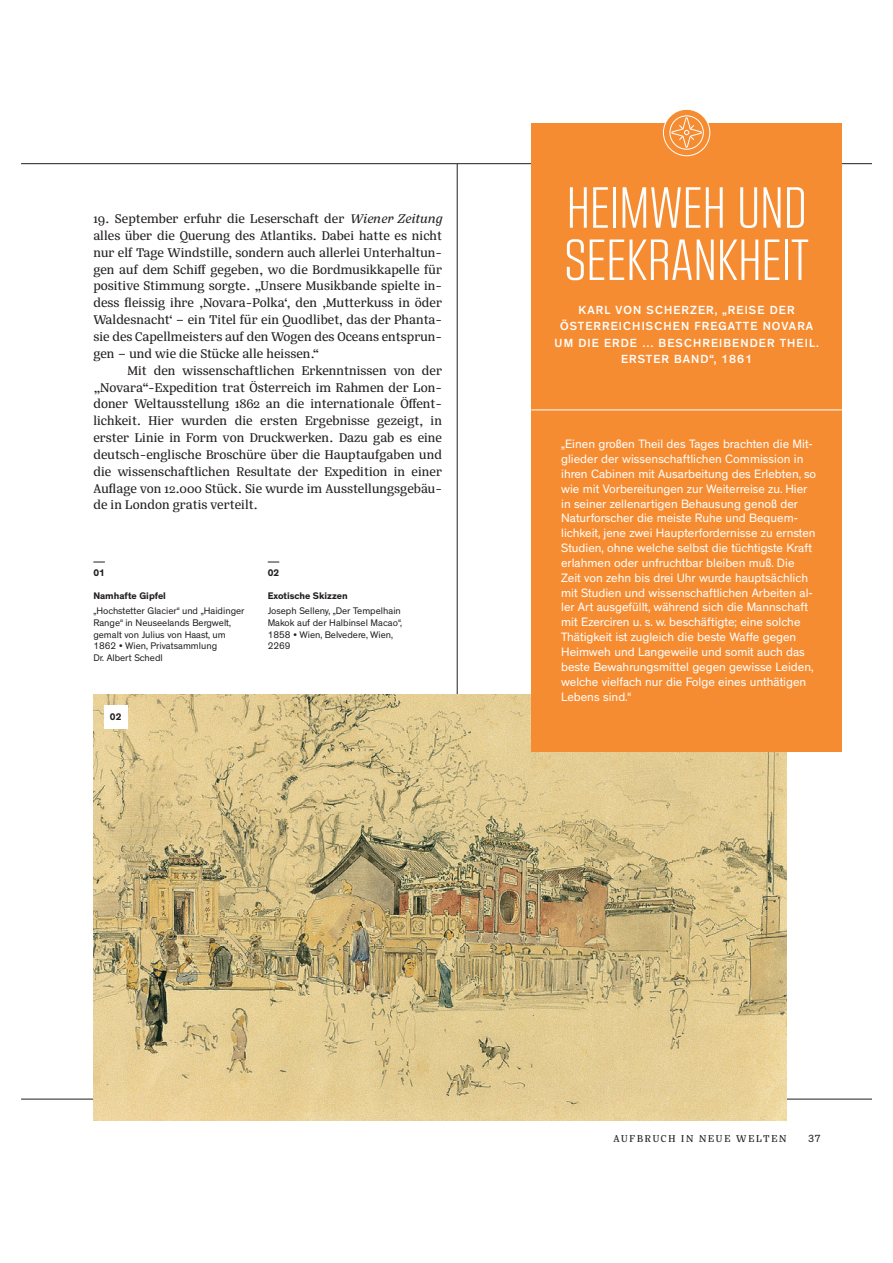
<style>
.page{position:relative;width:893px;height:1263px;background:#fff}
.page>*{position:absolute;margin:0;border:0;box-sizing:border-box;transform-origin:0 0}
.t1{font:300 extra-condensed 57px/52.2px "Kuunari";color:#fff}
.t2{font:13.8px/16.8px "Silva Text";color:#231f20;text-align:justify}
.t3{font:12.3px/14.9px "Theinhardt";color:#fff}
.t4{font:500 12px/16.5px "Theinhardt";letter-spacing:.095em;color:#fff;text-align:center}
.t5{font:10.8px "Silva Text";letter-spacing:.165em;color:#231f20}
.t6{font:10.5px "Theinhardt";color:#231f20}
.t7{font:9.75px/11.7px "Theinhardt";color:#231f20}
.t8{font:700 9.75px "Theinhardt";color:#231f20}
.s1{font-style:italic}
</style>
<div class="page">
<hr style="left:457px;top:164px;width:1px;height:531px;background:#231f20">
<hr style="left:21px;top:1099px;width:850px;height:1px;background:#231f20">
<hr style="left:21px;top:163px;width:850px;height:1px;background:#231f20">
<img style="left:93px;top:695px;width:693px;height:425px">
<div style="left:531px;top:123px;width:311px;height:629px;background:#f68c32"></div>
<hr style="left:531px;top:410px;width:311px;height:1px;background:#fff">
<svg style="left:663px;top:109px;width:47px;height:47px"></svg>
<div style="left:670px;top:116px;width:33px;height:33px;border:1px solid #fff;border-radius:50%"></div>
<svg style="left:671px;top:117px;width:31px;height:31px"></svg>
<div style="left:663px;top:109px;width:47px;height:47px;border:1px solid #fff;border-radius:50%"></div>
<svg style="left:93px;top:562px;width:12px;height:1px"></svg>
<div style="left:104px;top:705px;width:23px;height:24px;background:#fff"></div>
<p class="t2" style="left:93px;top:211px;width:350px">19. September erfuhr die Leserschaft der <span class="s1">Wiener Zeitung </span>alles über die Querung des Atlantiks. Dabei hatte es nicht nur elf Tage Windstille, sondern auch allerlei Unterhaltun&shy;gen auf dem Schiff gegeben, wo die Bordmusikkapelle für positive Stimmung sorgte. „Unsere Musikbande spielte in&shy;dess fleissig ihre ,Novara-Polka‘, den ,Mutterkuss in öder Waldesnacht‘ – ein Titel für ein Quodlibet, das der Phanta&shy;sie des Capellmeisters auf den Wogen des Oceans entsprun&shy;gen – und wie die Stücke alle heissen.“</p>
<p class="t2" style="left:93px;top:363px;width:350px;text-indent:34px">Mit den wissenschaftlichen Erkenntnissen von der „Novara“-Expedition trat Österreich im Rahmen der Lon&shy;doner Weltausstellung 1862 an die internationale Öffent&shy;lichkeit. Hier wurden die ersten Ergebnisse gezeigt, in erster Linie in Form von Druckwerken. Dazu gab es eine deutsch-englische Broschüre über die Hauptaufgaben und die wissenschaftlichen Resultate der Expedition in einer Auflage von 12.000 Stück. Sie wurde im Ausstellungsgebäu&shy;de in London gratis verteilt.</p>
<p class="t8" style="left:93px;top:569px;width:13px">01</p>
<p class="t8" style="left:93px;top:592px;width:74px">Namhafte Gipfel</p>
<p class="t7" style="left:93px;top:606px;width:153px">‚Hochstetter Glacier“ und ‚Haidinger<br>Range“ in Neuseelands Bergwelt, gemalt von Julius von Haast, um<br>1862 • Wien, Privatsammlung<br>Dr. Albert Schedl</p>
<p class="t8" style="left:110px;top:713px;width:13px">02</p>
<p class="t8" style="left:268px;top:569px;width:13px">02</p>
<p class="t8" style="left:268px;top:592px;width:82px">Exotische Skizzen</p>
<p class="t7" style="left:268px;top:606px;width:136px">Joseph Selleny, ‚Der Tempelhain<br>Makok auf der Halbinsel Macao“,<br>1858 • Wien, Belvedere, Wien,<br>2269</p>
<h1 class="t1" style="left:564px;top:182px;width:246px">HEIMWEH UND<br>SEEKRANKHEIT</h1>
<p class="t4" style="left:555px;top:303px;width:266px">KARL VON SCHERZER, ‚REISE DER<br>ÖSTERREICHISCHEN FREGATTE NOVARA<br>UM DIE ERDE … BESCHREIBENDER THEIL.<br>ERSTER BAND“, 1861</p>
<p class="t3" style="left:561px;top:437px;width:257px">‚Einen großen Theil des Tages brachten die Mit&shy;glieder der wissenschaftlichen Commission in ihren Cabinen mit Ausarbeitung des Erlebten, so wie mit Vorbereitungen zur Weiterreise zu. Hier in seiner zellenartigen Behausung genoß der Naturforscher die meiste Ruhe und Bequem&shy;lichkeit, jene zwei Haupterfordernisse zu ernsten Studien, ohne welche selbst die tüchtigste Kraft erlahmen oder unfruchtbar bleiben muß. Die Zeit von zehn bis drei Uhr wurde hauptsächlich mit Studien und wissenschaftlichen Arbeiten al&shy;ler Art ausgefüllt, während sich die Mannschaft mit Ezerciren u. s. w. beschäftigte; eine solche Thätigkeit ist zugleich die beste Waffe gegen Heimweh und Langeweile und somit auch das beste Bewahrungsmittel gegen gewisse Leiden, welche vielfach nur die Folge eines unthätigen Lebens sind.“</p>
<p class="t5" style="left:613px;top:1134px;width:175px">AUFBRUCH IN NEUE WELTEN</p>
<p class="t6" style="left:808px;top:1134px;width:14px">37</p>
</div>
